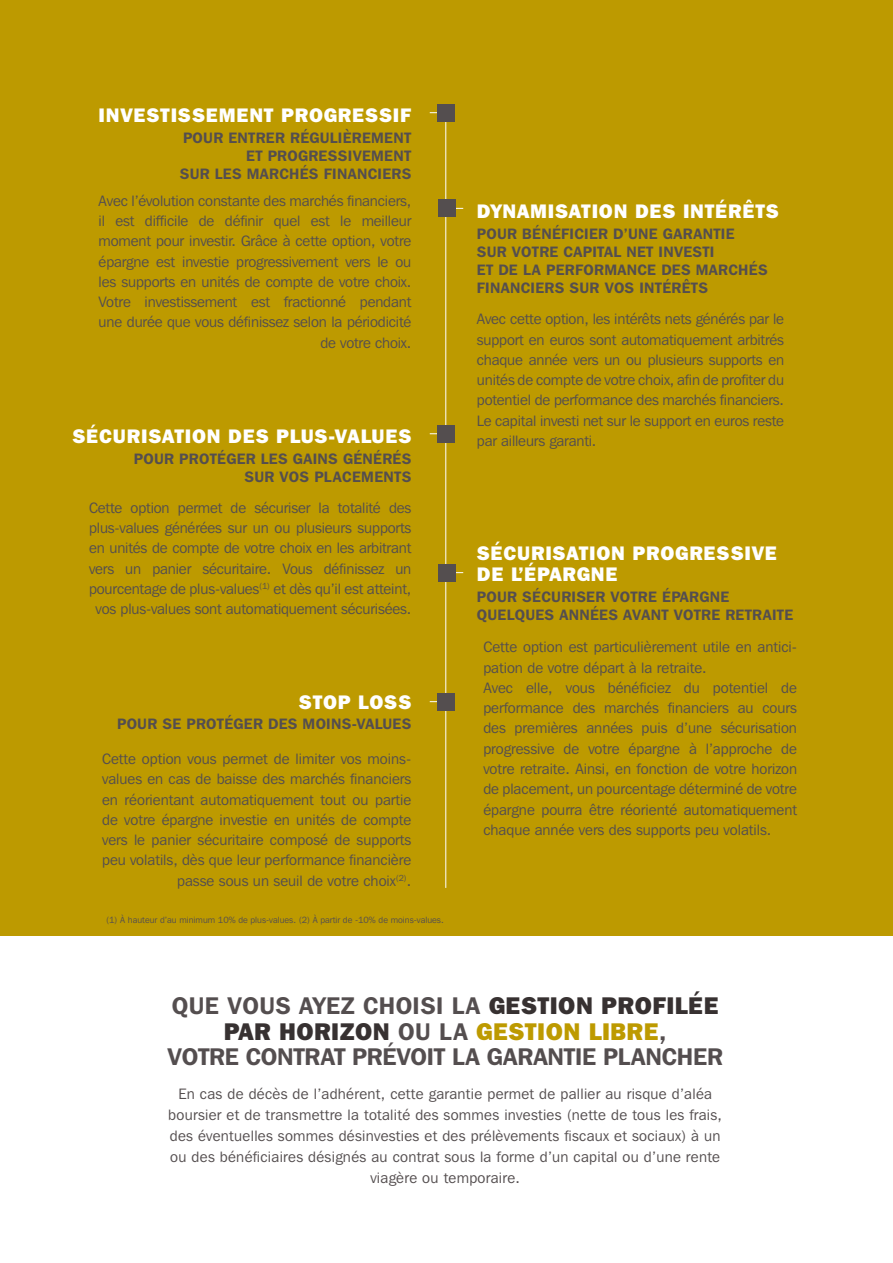
<style>
.page{position:relative;width:893px;height:1263px;background:#fff}
.page>*{position:absolute;margin:0;border:0;box-sizing:border-box;transform-origin:0 0}
.t1{font:600 24px/25.5px "Franklin Gothic IT Cby BT";letter-spacing:-.01em;color:#544e4f;text-align:center}
.t2{font:800 19.5px/21px "Franklin Gothic IT Cby BT";letter-spacing:.04em;color:#fff}
.t3{font:15px/20.2px "Franklin Gothic IT Cby BT";color:#544e4f;text-align:right}
.t4{font:15px/21px "Franklin Gothic IT Cby BT";letter-spacing:.02em;color:#544e4f;text-align:center}
.t5{font:600 15px/18px "Franklin Gothic IT Cby BT";letter-spacing:.02em;color:#544e4f;text-align:right}
.t6{font:9px "Franklin Gothic IT Cby BT";color:#544e4f}
.s1{font-weight:800;color:#373131}
.s2{font-weight:800;color:#bd9a00}
</style>
<div class="page">
<div style="left:0;top:0;width:893px;height:935px;background:#bd9a00"></div>
<hr style="left:445px;top:104px;width:1px;height:784px;background:#fff">
<div style="left:438px;top:425px;width:17px;height:17px;background:#544e4f"></div>
<div style="left:438px;top:200px;width:17px;height:17px;background:#544e4f"></div>
<div style="left:438px;top:564px;width:17px;height:17px;background:#544e4f"></div>
<div style="left:438px;top:693px;width:17px;height:17px;background:#544e4f"></div>
<div style="left:438px;top:104px;width:17px;height:17px;background:#544e4f"></div>
<h2 class="t2" style="left:99px;top:104px;width:314px">INVESTISSEMENT PROGRESSIF</h2>
<p class="t5" style="left:180px;top:128px;width:233px">POUR ENTRER RÉGULIÈREMENT<br>ET PROGRESSIVEMENT<br>SUR LES MARCHÉS FINANCIERS</p>
<p class="t3" style="left:99px;top:190px;width:314px">Avec l’évolution constante des marchés financiers, il est difficile de définir quel est le meilleur moment pour investir. Grâce à cette option, votre épargne est investie progressivement vers le ou les supports en unités de compte de votre choix.<br>Votre investissement est fractionné pendant une durée que vous définissez selon la périodicité de votre choix.</p>
<h2 class="t2" style="left:73px;top:425px;width:340px">SÉCURISATION DES PLUS-VALUES</h2>
<p class="t5" style="left:134px;top:449px;width:279px">POUR PROTÉGER LES GAINS GÉNÉRÉS<br>SUR VOS PLACEMENTS</p>
<p class="t3" style="left:89px;top:497px;width:324px;text-align:center">Cette option permet de sécuriser la totalité des plus-values générées sur un ou plusieurs supports en unités de compte de votre choix en les arbitrant vers un panier sécuritaire. Vous définissez un pourcentage de plus-values<sup>(1)</sup> et dès qu’il est atteint, vos plus-values sont automatiquement sécurisées.</p>
<h2 class="t2" style="left:299px;top:691px;width:114px">STOP LOSS</h2>
<p class="t5" style="left:117px;top:715px;width:296px">POUR SE PROTÉGER DES MOINS-VALUES</p>
<p class="t3" style="left:102px;top:748px;width:311px">Cette option vous permet de limiter vos moins&shy;values en cas de baisse des marchés financiers en réorientant automatiquement tout ou partie de votre épargne investie en unités de compte vers le panier sécuritaire composé de supports peu volatils, dès que leur performance financière passe sous un seuil de votre choix<sup>(2)</sup>.</p>
<p class="t6" style="left:106px;top:914px;width:339px">(1) À hauteur d’au minimum 10% de plus-values. (2) À partir de -10% de moins-values.</p>
<h2 class="t2" style="left:477px;top:200px;width:303px">DYNAMISATION DES INTÉRÊTS</h2>
<p class="t5" style="left:477px;top:224px;width:292px;text-align:left">POUR BÉNÉFICIER D’UNE GARANTIE<br>SUR VOTRE CAPITAL NET INVESTI<br>ET DE LA PERFORMANCE DES MARCHÉS<br>FINANCIERS SUR VOS INTÉRÊTS</p>
<p class="t3" style="left:477px;top:309px;width:309px;text-align:justify">Avec cette option, les intérêts nets générés par le support en euros sont automatiquement arbitrés chaque année vers un ou plusieurs supports en unités de compte de votre choix, afin de profiter du potentiel de performance des marchés financiers.<br>Le capital investi net sur le support en euros reste par ailleurs garanti.</p>
<h2 class="t2" style="left:477px;top:542px;width:302px">SÉCURISATION PROGRESSIVE<br>DE L’ÉPARGNE</h2>
<p class="t5" style="left:477px;top:587px;width:318px;text-align:left">POUR SÉCURISER VOTRE ÉPARGNE<br>QUELQUES ANNÉES AVANT VOTRE RETRAITE</p>
<p class="t3" style="left:483px;top:637px;width:315px;text-align:left">Cette option est particulièrement utile en antici&shy;pation de votre départ à la retraite.<br>Avec elle, vous bénéficiez du potentiel de performance des marchés financiers au cours des premières années puis d’une sécurisation progressive de votre épargne à l’approche de votre retraite. Ainsi, en fonction de votre horizon de placement, un pourcentage déterminé de votre épargne pourra être réorienté automatiquement chaque année vers des supports peu volatils.</p>
<h1 class="t1" style="left:167px;top:993px;width:557px">QUE VOUS AYEZ CHOISI LA <span class="s1">GESTION PROFILÉE<br>PAR HORIZON</span> OU LA <span class="s2">GESTION LIBRE</span>,<br>VOTRE CONTRAT PRÉVOIT LA GARANTIE PLANCHER</h1>
<p class="t4" style="left:168px;top:1083px;width:555px">En cas de décès de l’adhérent, cette garantie permet de pallier au risque d’aléa boursier et de transmettre la totalité des sommes investies (nette de tous les frais, des éventuelles sommes désinvesties et des prélèvements fiscaux et sociaux) à un ou des bénéficiaires désignés au contrat sous la forme d’un capital ou d’une rente viagère ou temporaire.</p>
</div>
